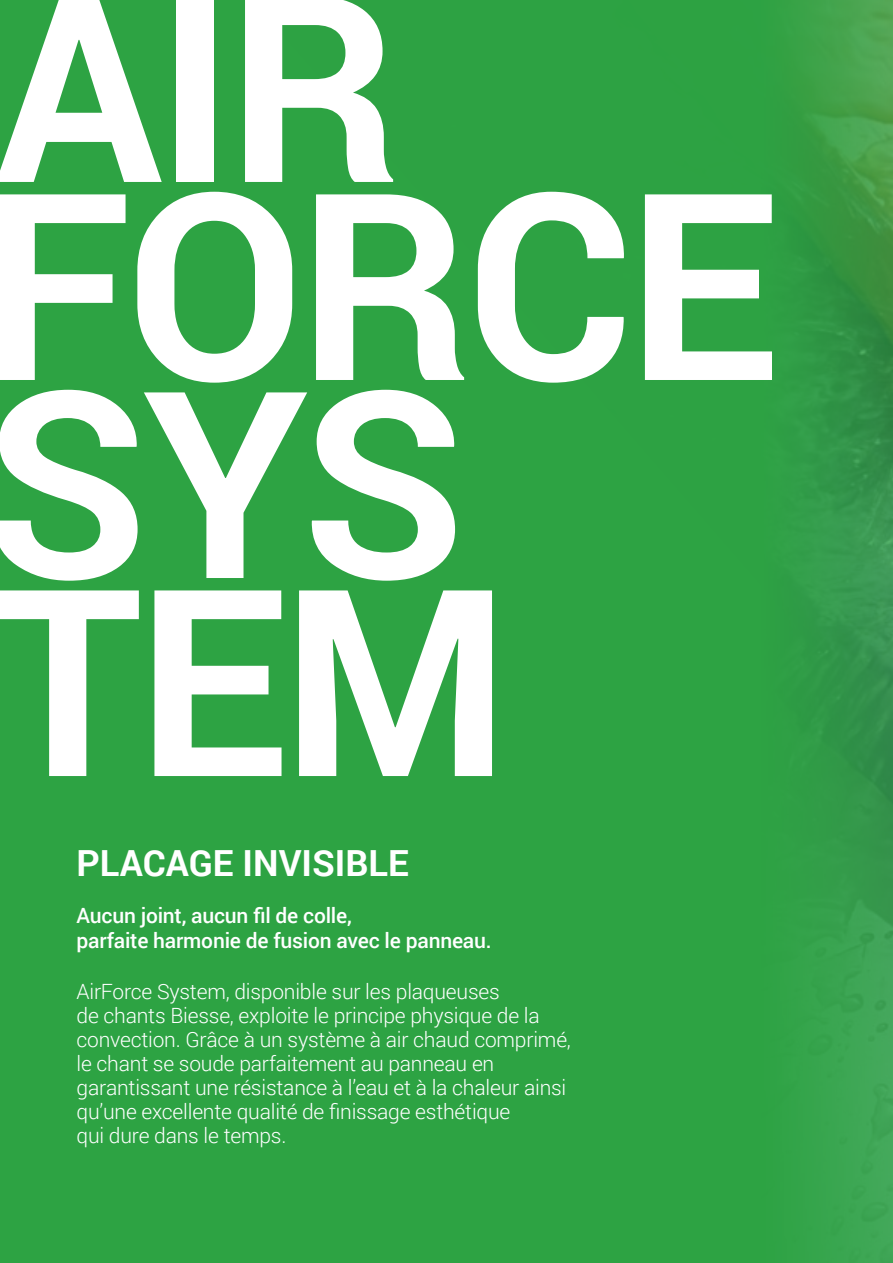
<style>
.page{position:relative;width:893px;height:1263px;background:#2da343}
.page>*{position:absolute;margin:0;border:0;box-sizing:border-box;transform-origin:0 0}
.t1{font:700 261px "Roboto";letter-spacing:-.02em;color:#fff}
.t2{font:700 36px "Roboto";color:#fff}
.PAG_VERDI_-_TESTO{font:300 21px/24px "Roboto";letter-spacing:-.01em;color:#fff}
.PAG_VERDI_-_INTRO{font:500 21px/25.2px "Roboto";letter-spacing:-.01em;color:#fff}
</style>
<div class="page">
<img style="left:791px;top:0;width:102px;height:1263px">
<p class="t1" style="left:-5px;top:-95px;width:407px">AIR</p>
<p class="t1" style="left:-20px;top:103px;width:799px">FORCE</p>
<p class="t1" style="left:-17px;top:301px;width:484px">SYS</p>
<p class="t1" style="left:-7px;top:499px;width:518px">TEM</p>
<p class="t2" style="left:77px;top:838px;width:334px">PLACAGE INVISIBLE</p>
<p class="PAG_VERDI_-_INTRO" style="left:77px;top:902px;width:417px">Aucun joint, aucun fil de colle,<br>parfaite harmonie de fusion avec le panneau.</p>
<p class="PAG_VERDI_-_TESTO" style="left:77px;top:978px;width:496px">AirForce System, disponible sur les plaqueuses<br>de chants Biesse, exploite le principe physique de la convection. Grâce à un système à air chaud comprimé, le chant se soude parfaitement au panneau en garantissant une résistance à l’eau et à la chaleur ainsi qu’une excellente qualité de finissage esthétique<br>qui dure dans le temps.</p>
</div>
